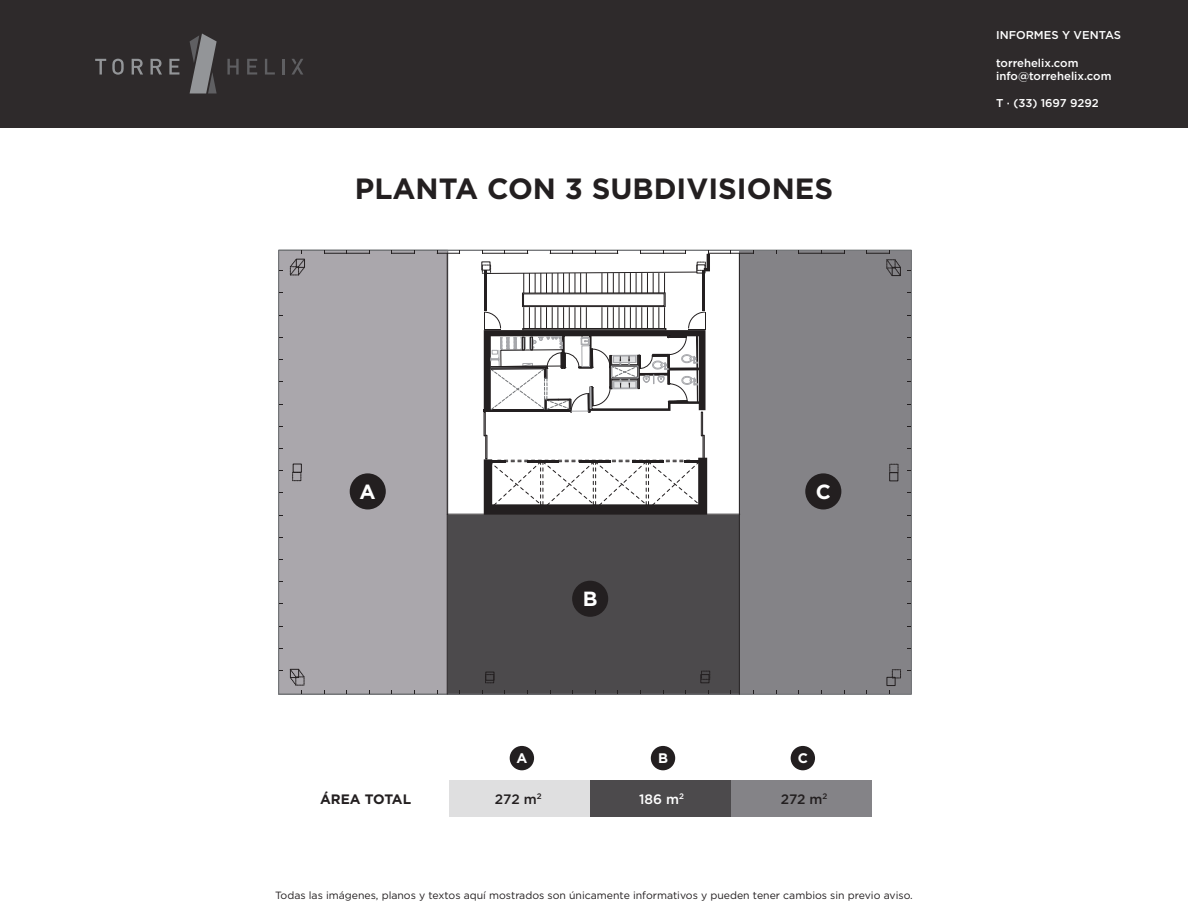
<style>
.page{position:relative;width:1188px;height:918px;background:#fff}
.page>*{position:absolute;margin:0;border:0;box-sizing:border-box;transform-origin:0 0}
.t1{font:700 29.25px "Gotham";color:#231f20}
.t2{font:700 20.55px "Gotham";color:#fff}
.t3{font:700 13.8px "Gotham";color:#fff}
.t4{font:500 13.65px "Gotham";color:#231f20}
.t5{font:700 13.65px "Gotham";color:#231f20}
.t6{font:500 13.65px "Gotham";color:#fff}
.t7{font:500 11.4px/13.6px "Gotham";color:#fff}
.t8{font:10.5px "Gotham";color:#231f20}
</style>
<div class="page">
<div style="left:0;top:0;width:1188px;height:128px;background:#2e2a2b"></div>
<div style="left:449px;top:780px;width:141px;height:36px;background:#dfdfe0"></div>
<div style="left:591px;top:780px;width:140px;height:36px;background:#4c4a4c"></div>
<div style="left:731px;top:780px;width:140px;height:36px;background:#848387"></div>
<div style="left:510px;top:746px;width:24px;height:24px;background:#231f20;border-radius:50%"></div>
<div style="left:651px;top:746px;width:24px;height:24px;background:#231f20;border-radius:50%"></div>
<div style="left:791px;top:746px;width:24px;height:24px;background:#231f20;border-radius:50%"></div>
<div style="left:278px;top:250px;width:170px;height:445px;background:#aaa7ac;border:1px solid #727477"></div>
<div style="left:448px;top:515px;width:291px;height:179px;background:#4c4a4c"></div>
<div style="left:739px;top:250px;width:172px;height:444px;background:#848387"></div>
<hr style="left:447px;top:253px;width:1px;height:441px;background:#231f20">
<hr style="left:739px;top:253px;width:1px;height:441px;background:#231f20">
<hr style="left:447px;top:514px;width:293px;height:1px;background:#231f20">
<svg style="left:866px;top:250px;width:24px;height:4px"></svg>
<hr style="left:799px;top:253px;width:45px;height:1px;background:#231f20">
<hr style="left:708px;top:253px;width:45px;height:1px;background:#231f20">
<hr style="left:325px;top:253px;width:45px;height:1px;background:#231f20">
<svg style="left:437px;top:250px;width:23px;height:4px"></svg>
<svg style="left:392px;top:250px;width:23px;height:4px"></svg>
<svg style="left:292px;top:472px;width:10px;height:9px"></svg>
<svg style="left:485px;top:674px;width:9px;height:10px"></svg>
<svg style="left:701px;top:671px;width:10px;height:9px"></svg>
<svg style="left:892px;top:669px;width:9px;height:10px"></svg>
<svg style="left:890px;top:464px;width:9px;height:9px"></svg>
<div style="left:293px;top:464px;width:8px;height:8px;border:1px solid #231f20"></div>
<div style="left:486px;top:672px;width:8px;height:8px;border:1px solid #231f20"></div>
<div style="left:701px;top:675px;width:8px;height:8px;border:1px solid #231f20"></div>
<div style="left:887px;top:677px;width:8px;height:9px;border:1px solid #231f20"></div>
<div style="left:890px;top:473px;width:8px;height:8px;border:1px solid #231f20"></div>
<svg style="left:482px;top:250px;width:230px;height:265px"></svg>
<svg style="left:290px;top:250px;width:15px;height:26px"></svg>
<svg style="left:290px;top:669px;width:15px;height:25px"></svg>
<svg style="left:887px;top:260px;width:14px;height:16px"></svg>
<div style="left:350px;top:473px;width:36px;height:36px;background:#231f20;border-radius:50%"></div>
<div style="left:805px;top:473px;width:36px;height:36px;background:#231f20;border-radius:50%"></div>
<div style="left:572px;top:581px;width:36px;height:36px;background:#231f20;border-radius:50%"></div>
<svg style="left:227px;top:59px;width:12px;height:16px"></svg>
<svg style="left:247px;top:59px;width:10px;height:16px"></svg>
<svg style="left:265px;top:59px;width:10px;height:16px"></svg>
<svg style="left:282px;top:59px;width:2px;height:16px"></svg>
<svg style="left:292px;top:59px;width:11px;height:16px"></svg>
<svg style="left:95px;top:59px;width:11px;height:16px"></svg>
<svg style="left:112px;top:59px;width:12px;height:16px"></svg>
<svg style="left:132px;top:59px;width:11px;height:16px"></svg>
<svg style="left:151px;top:59px;width:11px;height:16px"></svg>
<svg style="left:169px;top:59px;width:10px;height:16px"></svg>
<svg style="left:190px;top:33px;width:27px;height:60px"></svg>
<h1 class="t1" style="left:355px;top:172px;width:480px">PLANTA CON 3 SUBDIVISIONES</h1>
<p class="t7" style="left:996px;top:28px;width:127px">INFORMES Y VENTAS</p>
<p class="t7" style="left:996px;top:55px;width:117px">torrehelix.com info@torrehelix.com</p>
<p class="t7" style="left:996px;top:96px;width:104px">T · (33) 1697 9292</p>
<h2 class="t2" style="left:360px;top:480px;width:18px">A</h2>
<h2 class="t2" style="left:816px;top:480px;width:17px">C</h2>
<h2 class="t2" style="left:583px;top:587px;width:16px">B</h2>
<h3 class="t3" style="left:516px;top:750px;width:12px">A</h3>
<h3 class="t3" style="left:658px;top:750px;width:11px">B</h3>
<h3 class="t3" style="left:798px;top:750px;width:12px">C</h3>
<h3 class="t5" style="left:320px;top:791px;width:93px">ÁREA TOTAL</h3>
<h3 class="t4" style="left:495px;top:791px;width:48px">272 m<sup>2</sup></h3>
<h3 class="t6" style="left:639px;top:791px;width:46px">186 m<sup>2</sup></h3>
<h3 class="t4" style="left:781px;top:791px;width:48px">272 m<sup>2</sup></h3>
<p class="t8" style="left:275px;top:889px;width:639px">Todas las imágenes, planos y textos aquí mostrados son únicamente informativos y pueden tener cambios sin previo aviso.</p>
</div>
